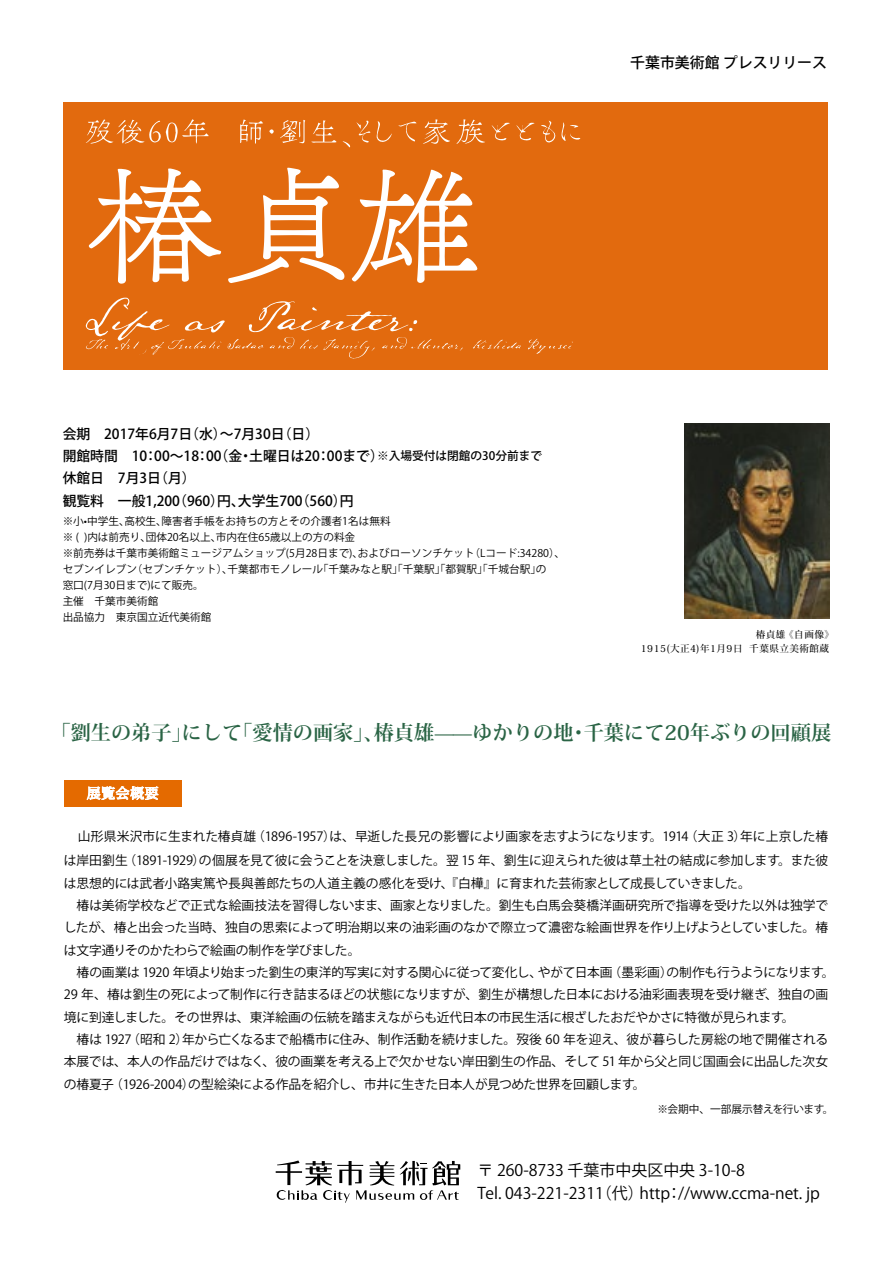
<style>
.page{position:relative;width:893px;height:1263px;background:#fff}
.page>*{position:absolute;margin:0;border:0;box-sizing:border-box;transform-origin:0 0}
.t1{font:700 20.25px "Koz Min Pr 6 N";color:#2a6445}
.t2{font:15.9px/23.4px "Koz Go Pr 6 N";color:#000}
.t3{font:500 14.85px "Koz Go Pr 6 N";color:#000}
.t4{font:500 13.8px/22.4px "Koz Go Pr 6 N";color:#000}
.t5{font:500 13.8px "Koz Min Pr 6 N";letter-spacing:.05em;color:#fff}
.t6{font:12.75px/22.4px "Koz Go Pr 6 N";letter-spacing:-.02em;color:#000}
.t7{font:12.75px "Koz Go Pr 6 N";color:#000}
.t8{font:500 11.7px "Koz Go Pr 6 N";color:#000}
.t9{font:10.65px/15.9px "Koz Go Pr 6 N";color:#000}
.t10{font:500 9.6px/13.8px "Koz Min Pr 6 N";letter-spacing:.05em;color:#000}
.s1{font-size:11.7px}
</style>
<div class="page">
<img style="left:684px;top:423px;width:145px;height:195px">
<svg style="left:275px;top:1160px;width:185px;height:43px"></svg>
<div style="left:64px;top:102px;width:764px;height:268px;background:#e26a0e"></div>
<svg style="left:89px;top:168px;width:132px;height:116px"></svg>
<svg style="left:352px;top:169px;width:126px;height:114px"></svg>
<svg style="left:228px;top:168px;width:116px;height:115px"></svg>
<svg style="left:528px;top:339px;width:45px;height:15px"></svg>
<svg style="left:473px;top:340px;width:48px;height:9px"></svg>
<svg style="left:86px;top:298px;width:377px;height:60px"></svg>
<svg style="left:423px;top:119px;width:27px;height:25px"></svg>
<svg style="left:311px;top:120px;width:25px;height:23px"></svg>
<svg style="left:240px;top:119px;width:23px;height:25px"></svg>
<svg style="left:491px;top:122px;width:19px;height:19px"></svg>
<svg style="left:516px;top:122px;width:19px;height:19px"></svg>
<svg style="left:398px;top:121px;width:19px;height:20px"></svg>
<svg style="left:376px;top:121px;width:16px;height:21px"></svg>
<svg style="left:456px;top:119px;width:29px;height:25px"></svg>
<svg style="left:280px;top:120px;width:25px;height:24px"></svg>
<svg style="left:269px;top:129px;width:5px;height:5px"></svg>
<svg style="left:343px;top:141px;width:7px;height:6px"></svg>
<svg style="left:541px;top:121px;width:39px;height:22px"></svg>
<svg style="left:86px;top:119px;width:123px;height:25px"></svg>
<svg style="left:356px;top:120px;width:14px;height:23px"></svg>
<div style="left:64px;top:780px;width:118px;height:26px;background:#e46a00"></div>
<svg style="left:87px;top:786px;width:71px;height:14px"></svg>
<p class="t3" style="left:630px;top:55px;width:198px">千葉市美術館プレスリリース</p>
<p class="t4" style="left:63px;top:423px;width:258px">会期　2017年月6 （日7 水）〜月7 3 0 （日日 (</p>
<p class="t4" style="left:215px;top:445px;width:29px">（金</p>
<p class="t4" style="left:63px;top:445px;width:160px">開館時間　10：00〜18：00休館日　月7 （日3 月 (</p>
<p class="t4" style="left:249px;top:445px;width:141px">土曜日は20：00まで）<span class="s1">※</span></p>
<p class="t8" style="left:389px;top:449px;width:155px">入場受付は閉館の30分前まで</p>
<p class="t4" style="left:239px;top:445px;width:15px">・</p>
<p class="t4" style="left:238px;top:490px;width:66px">大学生700</p>
<p class="t4" style="left:63px;top:490px;width:119px">観覧料　一般1,200</p>
<p class="t9" style="left:162px;top:513px;width:231px">障害者手帳をお持ちの方とその介護者1名は無料</p>
<p class="t4" style="left:173px;top:490px;width:73px">（960 円）、</p>
<p class="t4" style="left:296px;top:490px;width:59px">（560 円）</p>
<p class="t9" style="left:63px;top:513px;width:69px">※小•中学生、</p>
<p class="t9" style="left:124px;top:513px;width:44px">高校生、</p>
<p class="t9" style="left:216px;top:529px;width:141px">市内在住65歳以上の方の料金</p>
<p class="t9" style="left:63px;top:529px;width:90px">※ ( )内は前売り、</p>
<p class="t9" style="left:146px;top:529px;width:77px">団体20名以上、</p>
<p class="t9" style="left:318px;top:545px;width:230px;text-indent:-255px">※前売券は千葉市美術館ミュージアムショップ 月5 ( 28日まで)、<br>「千葉みなと駅」「千葉駅」「都賀駅」「千城台駅の」</p>
<p class="t9" style="left:358px;top:545px;width:118px">およびローソンチケット</p>
<p class="t9" style="left:470px;top:545px;width:97px">（Lコード:34280 、(</p>
<p class="t9" style="left:63px;top:561px;width:150px">セブンイレブン<br>窓口 月7 ( 30日まで)にて販売。主催　千葉市美術館<br>出品協力　東京国立近代美術館</p>
<p class="t9" style="left:132px;top:561px;width:102px">（セブンチケット）、</p>
<p class="t9" style="left:227px;top:561px;width:97px">千葉都市モノレール</p>
<p class="t10" style="left:641px;top:641px;width:103px">1915(大正4 年) 1月9日</p>
<p class="t10" style="left:749px;top:627px;width:86px;text-indent:6px">椿貞雄《自画像《千葉県立美術館蔵</p>
<h1 class="t1" style="left:584px;top:721px;width:249px">千葉にて20年ぶりの回顧展</h1>
<h1 class="t1" style="left:232px;top:721px;width:153px">「愛情の画家」、</h1>
<h1 class="t1" style="left:50px;top:721px;width:143px">「劉生の弟子」</h1>
<h1 class="t1" style="left:374px;top:721px;width:201px">椿貞雄——ゆかりの地</h1>
<h1 class="t1" style="left:182px;top:721px;width:62px">にして</h1>
<h1 class="t1" style="left:569px;top:721px;width:22px">・</h1>
<p class="t5" style="left:87px;top:785px;width:73px">展覧会概要</p>
<p class="t7" style="left:78px;top:829px;width:180px">山形県米沢市に生まれた椿貞雄</p>
<p class="t6" style="left:740px;top:826px;width:90px">年に上京した椿</p>
<p class="t6" style="left:252px;top:826px;width:401px">（1896-1957 は）、早逝した長兄の影響により画家を志すようになります</p>
<p class="t6" style="left:685px;top:826px;width:63px">（大正 ）3</p>
<p class="t6" style="left:650px;top:826px;width:40px">。1914</p>
<p class="t6" style="left:199px;top:850px;width:583px">の個展を見て彼に会うことを決意しました。翌 15 年、劉生に迎えられた彼は草土社の結成に参加します</p>
<p class="t6" style="left:64px;top:850px;width:66px">は岸田劉生</p>
<p class="t6" style="left:64px;top:872px;width:688px">は思想的には武者小路実篤や長與善郎たちの人道主義の感化を受け、『白樺』に育まれた芸術家として成長していきました。</p>
<p class="t6" style="left:64px;top:894px;width:766px">　椿は美術学校などで正式な絵画技法を習得しないまま、画家となりました。劉生も白馬会葵橋洋画研究所で指導を受けた以外は独学で</p>
<p class="t6" style="left:64px;top:917px;width:766px">したが、椿と出会った当時、独自の思索によって明治期以来の油彩画のなかで際立って濃密な絵画世界を作り上げようとしていました。椿</p>
<p class="t6" style="left:64px;top:939px;width:298px">は文字通りそのかたわらで絵画の制作を学びました。</p>
<p class="t6" style="left:822px;top:961px;width:14px">。</p>
<p class="t6" style="left:124px;top:850px;width:83px">（1891-1929）</p>
<p class="t6" style="left:778px;top:850px;width:52px">。また彼</p>
<p class="t6" style="left:538px;top:961px;width:76px">やがて日本画</p>
<p class="t6" style="left:64px;top:961px;width:480px">　椿の画業は 1920 年頃より始まった劉生の東洋的写実に対する関心に従って変化し、</p>
<p class="t6" style="left:64px;top:984px;width:766px">29 年、椿は劉生の死によって制作に行き詰まるほどの状態になりますが、劉生が構想した日本における油彩画表現を受け継ぎ、独自の画</p>
<p class="t6" style="left:782px;top:1006px;width:14px">。</p>
<p class="t6" style="left:608px;top:961px;width:66px">（墨彩画）</p>
<p class="t6" style="left:666px;top:961px;width:159px">の制作も行うようになります</p>
<p class="t6" style="left:182px;top:1006px;width:648px;text-indent:-118px">境に到達しました。その世界は、東洋絵画の伝統を踏まえながらも近代日本の市民生活に根ざしたおだやかさに特徴が見られます<br>年から亡くなるまで船橋市に住み、制作活動を続けました。歿後 60 年を迎え、彼が暮らした房総の地で開催される</p>
<p class="t6" style="left:64px;top:1028px;width:69px">　椿は 1927</p>
<p class="t6" style="left:64px;top:1050px;width:766px">本展では、本人の作品だけではなく、彼の画業を考える上で欠かせない岸田劉生の作品、そして 51 年から父と同じ国画会に出品した次女</p>
<p class="t6" style="left:633px;top:1073px;width:14px">。</p>
<p class="t6" style="left:127px;top:1028px;width:63px">（昭和 ）2</p>
<p class="t6" style="left:110px;top:1073px;width:526px">（1926-2004 の型絵染による作品を紹介し、市井に生きた日本人が見つめた世界を回顧します</p>
<p class="t6" style="left:64px;top:1073px;width:52px">の椿夏子</p>
<p class="t6" style="left:182px;top:1073px;width:14px">）</p>
<p class="t9" style="left:657px;top:1101px;width:169px">※会期中、一部展示替えを行います</p>
<p class="t9" style="left:823px;top:1101px;width:12px">。</p>
<p class="t2" style="left:666px;top:1159px;width:155px;text-indent:-189px">〒 260-8733 千葉市中央区中央 3-10-8：//www.ccma-net jp.</p>
<p class="t2" style="left:596px;top:1182px;width:49px">（代）</p>
<p class="t2" style="left:477px;top:1182px;width:128px">Tel. 043-221-2311</p>
<p class="t2" style="left:639px;top:1182px;width:32px">http</p>
</div>
